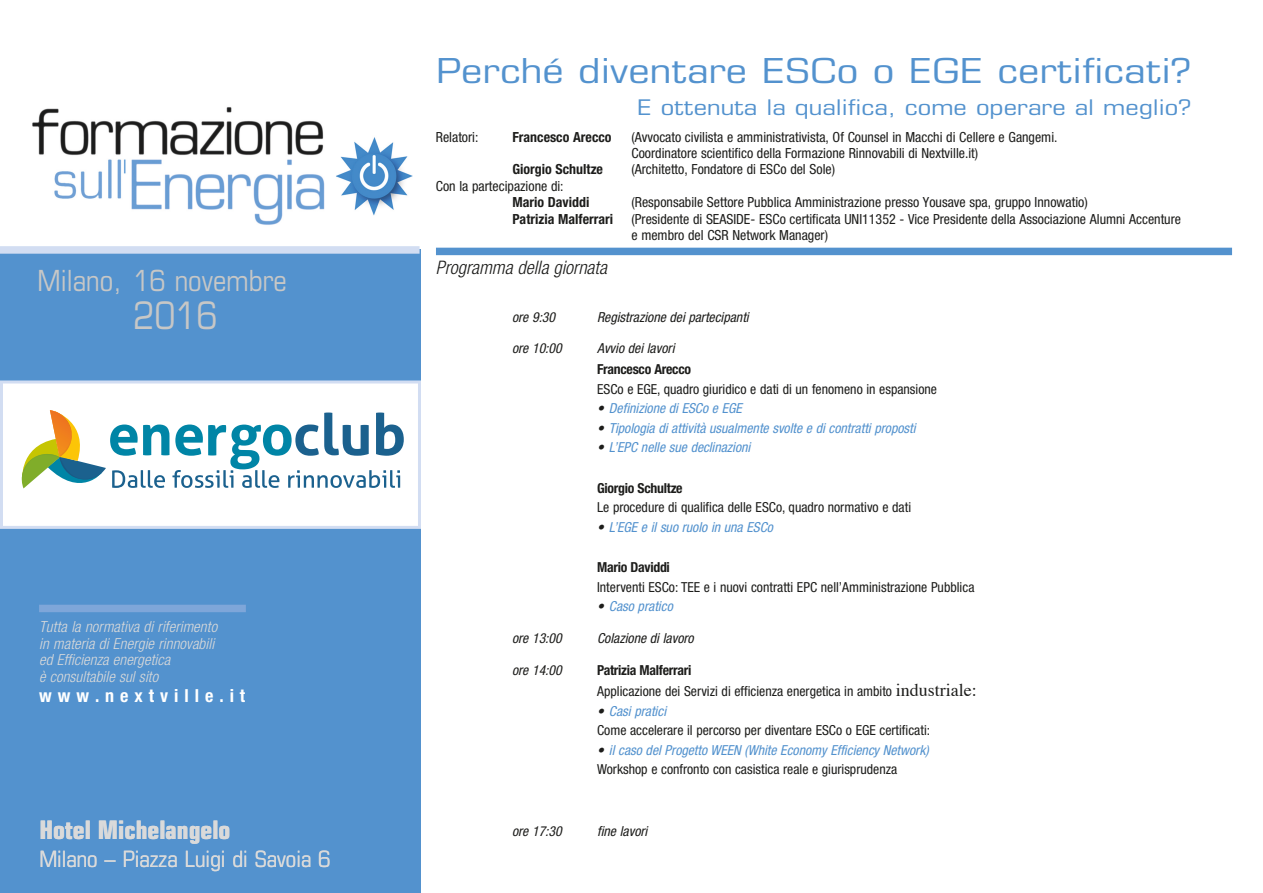
<style>
.page{position:relative;width:1263px;height:893px;background:#fff}
.page>*{position:absolute;margin:0;border:0;box-sizing:border-box;transform-origin:0 0}
.t1{font:condensed 37.95px "Eurostile";color:#c7c7c6}
.t2{font:condensed 34.5px "Eurostile";color:#5392ce;scale:1.35 1}
.t3{font:condensed 29.1px "Eurostile";color:#c7c7c6}
.t4{font:700 condensed 25.5px "Eurostile";color:#dadada}
.t5{font:condensed 22.5px "Eurostile";color:#dadada}
.t6{font:condensed 21.6px "Eurostile";color:#5392ce;scale:1.35 1}
.t7{font:italic 300 condensed 18.6px "Helvetica Neue LT Std";color:#1d1d1b}
.t8{font:700 condensed 18px "Helvetica Neue LT Std";letter-spacing:.33em;color:#fff}
.t9{font:italic 300 condensed 15.3px/16.5px "Helvetica Neue LT Std";letter-spacing:.01em;color:#dadada}
.t10{font:condensed 13.95px/16.4px "Helvetica Neue LT Std";color:#1d1d1b}
.t11{font:700 condensed 13.95px "Helvetica Neue LT Std";color:#1d1d1b}
.t12{font:condensed 13.8px/21.6px "Helvetica Neue LT Std";color:#1d1d1b}
.t13{font:italic condensed 13.8px/19.5px "Helvetica Neue LT Std";color:#5392ce}
.t14{font:italic condensed 13.8px "Helvetica Neue LT Std";color:#1d1d1b}
.t15{font:700 condensed 13.8px "Helvetica Neue LT Std";letter-spacing:-.02em;color:#1d1d1b}
.s1{color:#1d1d1b}
.s2{font-weight:700}
.s3{font-family:"Times";font-stretch:normal;font-size:18px}
.s4{font-style:italic}
.s5{font-style:italic;color:#5392ce}
.s6{font-style:normal;color:#1d1d1b}
</style>
<div class="page">
<div style="left:0;top:249px;width:421px;height:644px;background:#5392ce"></div>
<div style="left:436px;top:248px;width:796px;height:7px;background:#5392ce"></div>
<div style="left:0;top:246px;width:420px;height:8px;background:#d2ddf2"></div>
<img style="left:32px;top:107px;width:381px;height:118px">
<div style="left:2px;top:382px;width:417px;height:145px;background:#fff"></div>
<svg style="left:21px;top:410px;width:383px;height:79px"></svg>
<div style="left:0;top:380px;width:421px;height:149px;border:3px solid #d2ddf2"></div>
<div style="left:39px;top:605px;width:207px;height:7px;background:#7ea6d9"></div>
<h2 class="t2" style="left:436px;top:50px;width:560px">Perché diventare ESCo o EGE certificati?</h2>
<h3 class="t6" style="left:637px;top:94px;width:412px">E ottenuta la qualifica, come operare al meglio?</h3>
<p class="t10" style="left:436px;top:129px;width:44px">Relatori:</p>
<p class="t11" style="left:512px;top:128px;width:101px">Francesco Arecco</p>
<p class="t10" style="left:631px;top:129px;width:428px">(Avvocato civilista e amministrativista, Of Counsel in Macchi di Cellere e Gangemi.<br>Coordinatore scientifico della Formazione Rinnovabili di Nextville.it)</p>
<p class="t11" style="left:512px;top:161px;width:92px">Giorgio Schultze</p>
<p class="t10" style="left:631px;top:161px;width:205px">(Architetto, Fondatore di ESCo del Sole)</p>
<p class="t10" style="left:436px;top:178px;width:129px">Con la partecipazione di:</p>
<p class="t11" style="left:512px;top:194px;width:78px">Mario Daviddi</p>
<p class="t10" style="left:631px;top:194px;width:458px">(Responsabile Settore Pubblica Amministrazione presso Yousave spa, gruppo Innowatio)</p>
<p class="t11" style="left:512px;top:210px;width:102px">Patrizia Malferrari</p>
<p class="t10" style="left:631px;top:210px;width:551px">(Presidente di SEASIDE- ESCo certificata UNI11352 - Vice Presidente della Associazione Alumni Accenture e membro del CSR Network Manager)</p>
<h3 class="t7" style="left:436px;top:257px;width:173px">Programma della giornata</h3>
<h3 class="t3" style="left:38px;top:264px;width:251px">Milano, 16 novembre</h3>
<h1 class="t1" style="left:133px;top:293px;width:86px">2016</h1>
<p class="t14" style="left:512px;top:309px;width:45px">ore 9:30</p>
<p class="t14" style="left:597px;top:309px;width:153px">Registrazione dei partecipanti</p>
<p class="t14" style="left:512px;top:340px;width:51px">ore 10:00</p>
<p class="t14" style="left:597px;top:340px;width:79px">Avvio dei lavori</p>
<p class="t15" style="left:597px;top:361px;width:96px">Francesco Arecco</p>
<p class="t12" style="left:597px;top:378px;width:341px">ESCo e EGE, quadro giuridico e dati di un fenomeno in espansione</p>
<p class="t13" style="left:597px;top:399px;width:146px"><span class="s1">•</span> Definizione di ESCo e EGE</p>
<p class="t13" style="left:597px;top:418px;width:320px"><span class="s1">•</span> Tipologia di attività usualmente svolte e di contratti proposti</p>
<p class="t13" style="left:597px;top:438px;width:155px"><span class="s1">•</span> L’EPC nelle sue declinazioni</p>
<p class="t15" style="left:597px;top:480px;width:87px">Giorgio Schultze</p>
<p class="t12" style="left:597px;top:497px;width:316px">Le procedure di qualifica delle ESCo, quadro normativo e dati</p>
<p class="t13" style="left:597px;top:517px;width:177px"><span class="s1">•</span> L’EGE e il suo ruolo in una ESCo</p>
<p class="t15" style="left:597px;top:559px;width:74px">Mario Daviddi</p>
<p class="t12" style="left:597px;top:576px;width:379px">Interventi ESCo: TEE e i nuovi contratti EPC nell’Amministrazione Pubblica</p>
<p class="t13" style="left:597px;top:597px;width:77px"><span class="s1">•</span> Caso pratico</p>
<p class="t14" style="left:512px;top:630px;width:51px">ore 13:00</p>
<p class="t14" style="left:597px;top:630px;width:98px">Colazione di lavoro</p>
<p class="t14" style="left:512px;top:662px;width:51px">ore 14:00</p>
<p class="t12" style="left:597px;top:659px;width:381px"><span class="s2">Patrizia Malferrari<br></span>Applicazione dei Servizi di efficienza energetica in ambito <span class="s3">industriale:</span></p>
<p class="t12" style="left:597px;top:701px;width:335px;line-height:19.5px"><span class="s4">•</span> <span class="s5">Casi pratici<br></span>Come accelerare il percorso per diventare ESCo o EGE certificati:</p>
<p class="t13" style="left:597px;top:740px;width:333px"><span class="s1">•</span> il caso del Progetto WEEN (White Economy Efficiency Network)<br><span class="s6">Workshop e confronto con casistica reale e giurisprudenza</span></p>
<p class="t9" style="left:39px;top:619px;width:180px">Tutta la normativa di riferimento in materia di Energie rinnovabili ed Efficienza energetica<br>è consultabile sul sito</p>
<p class="t8" style="left:39px;top:685px;width:208px">www.nextville.it</p>
<h3 class="t4" style="left:39px;top:814px;width:193px">Hotel Michelangelo</h3>
<h3 class="t5" style="left:39px;top:845px;width:293px">Milano – Piazza Luigi di Savoia 6</h3>
<p class="t14" style="left:512px;top:823px;width:51px">ore 17:30</p>
<p class="t14" style="left:597px;top:823px;width:52px">fine lavori</p>
</div>
